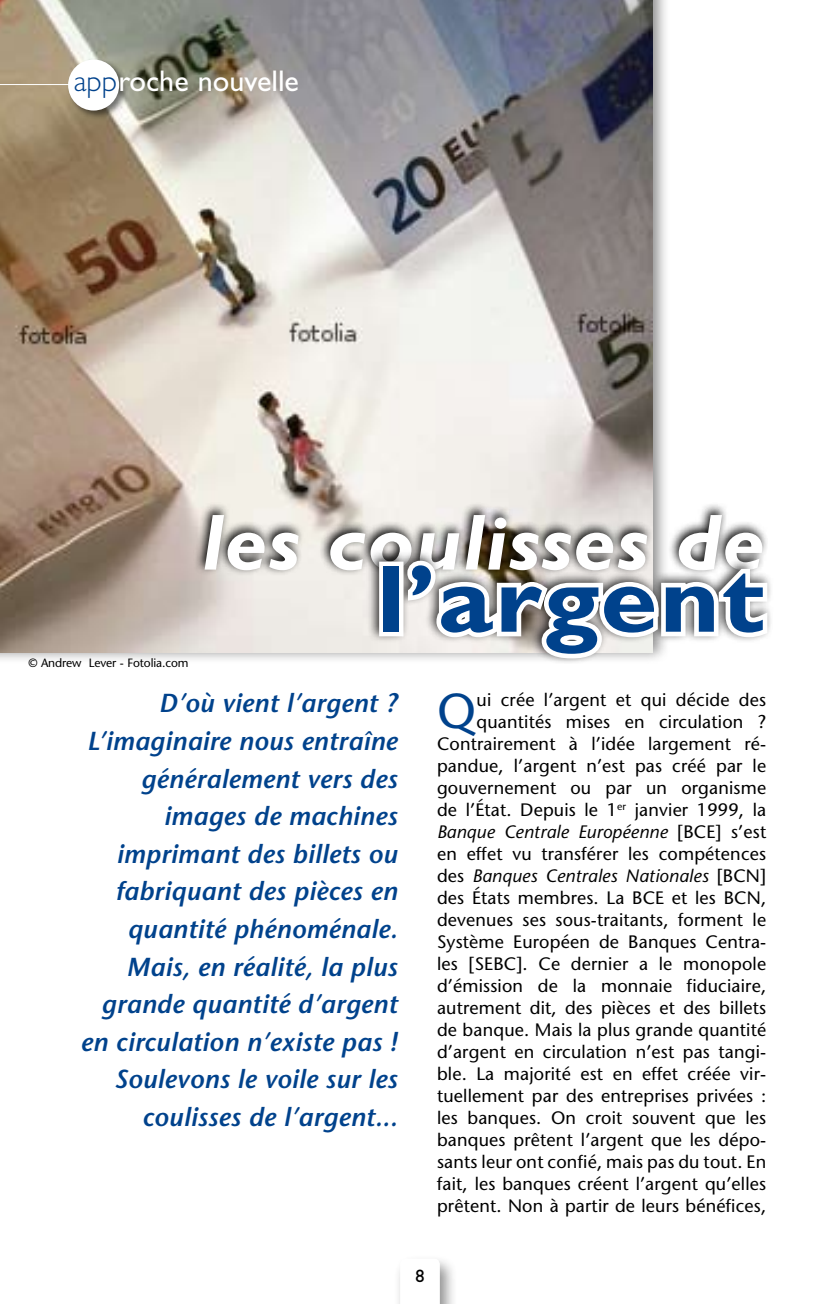
<style>
.page{position:relative;width:840px;height:1304px;background:#fff}
.page>*{position:absolute;margin:0;border:0;box-sizing:border-box;transform-origin:0 0}
.t1{font:700 96px "Gill Sans";letter-spacing:.02em;color:#00428c;scale:1.08 1}
.t2{font:italic 700 80px "Gill Sans";letter-spacing:.01em;color:#fff;scale:1.05 1}
.t3{font:49px "Stone Sans";color:#00428c}
.t4{font:30px "Gill Sans";color:#fff}
.t5{font:italic 600 26px/37.6px "Stone Sans";letter-spacing:.01em;color:#00428c;text-align:right}
.t6{font:18px/22px "Stone Sans";letter-spacing:.01em;color:#000;text-align:right}
.t7{font:18px "Gill Sans";color:#000}
.t8{font:12px "Stone Sans";letter-spacing:-.01em;color:#000}
.s1{font-weight:300;color:#00428c}
.s2{font-style:italic}
</style>
<div class="page">
<div style="left:393px;top:1254px;width:64px;height:50px;background:#000;opacity:.44"></div>
<svg style="left:400px;top:1259px;width:39px;height:45px"></svg>
<div style="left:0;top:0;width:669px;height:664px;background:#000;opacity:.44"></div>
<img style="left:0;top:0;width:652px;height:652px">
<hr style="left:0;top:84px;width:102px;height:1px;background:#fff">
<div style="left:66px;top:57px;width:63px;height:64px;background:#000;opacity:.55"></div>
<div style="left:68px;top:60px;width:51px;height:51px;background:#fff;border-radius:50%"></div>
<svg style="left:192px;top:502px;width:575px;height:75px;background:#b4b1ad"></svg>
<div style="left:366px;top:548px;width:407px;height:115px;background:#000;opacity:.77"></div>
<div style="left:379px;top:562px;width:24px;height:74px;border:9px solid #fff"></div>
<svg style="left:402px;top:556px;width:369px;height:107px"></svg>
<h3 class="t4" style="left:74px;top:64px;width:226px"><span class="s1">app</span>roche nouvelle</h3>
<p class="t8" style="left:28px;top:656px;width:162px">© Andrew Lever - Fotolia.com</p>
<h2 class="t2" style="left:202px;top:496px;width:537px">les coulisses de</h2>
<h1 class="t1" style="left:377px;top:543px;width:359px">l’argent</h1>
<p class="t5" style="left:80px;top:684px;width:318px">D’où vient l’argent ?<br>L’imaginaire nous entraîne généralement vers des images de machines imprimant des billets ou fabriquant des pièces en quantité phénoménale.<br>Mais, en réalité, la plus grande quantité d’argent en circulation n’existe pas !<br>Soulevons le voile sur les coulisses de l’argent...</p>
<p class="t6" style="left:437px;top:689px;width:330px">ui crée l’argent et qui décide des quantités mises en circulation ?<br>Contrairement à l’idée largement ré&shy;pandue, l’argent n’est pas créé par le gouvernement ou par un organisme de l’État. Depuis le 1<sup>er</sup> janvier 1999, la <span class="s2">Banque Centrale Européenne</span> [BCE] s’est en effet vu transférer les compétences des <span class="s2">Banques Centrales Nationales</span> [BCN] des États membres. La BCE et les BCN, devenues ses sous-traitants, forment le Système Européen de Banques Centra&shy;les [SEBC]. Ce dernier a le monopole d’émission de la monnaie fiduciaire, autrement dit, des pièces et des billets de banque. Mais la plus grande quantité d’argent en circulation n’est pas tangi&shy;ble. La majorité est en effet créée vir&shy;tuellement par des entreprises privées : les banques. On croit souvent que les banques prêtent l’argent que les dépo&shy;sants leur ont confié, mais pas du tout. En fait, les banques créent l’argent qu’elles prêtent. Non à partir de leurs bénéfices,</p>
<h3 class="t3" style="left:437px;top:681px;width:40px">Q</h3>
<p class="t7" style="left:415px;top:1265px;width:10px">8</p>
</div>
